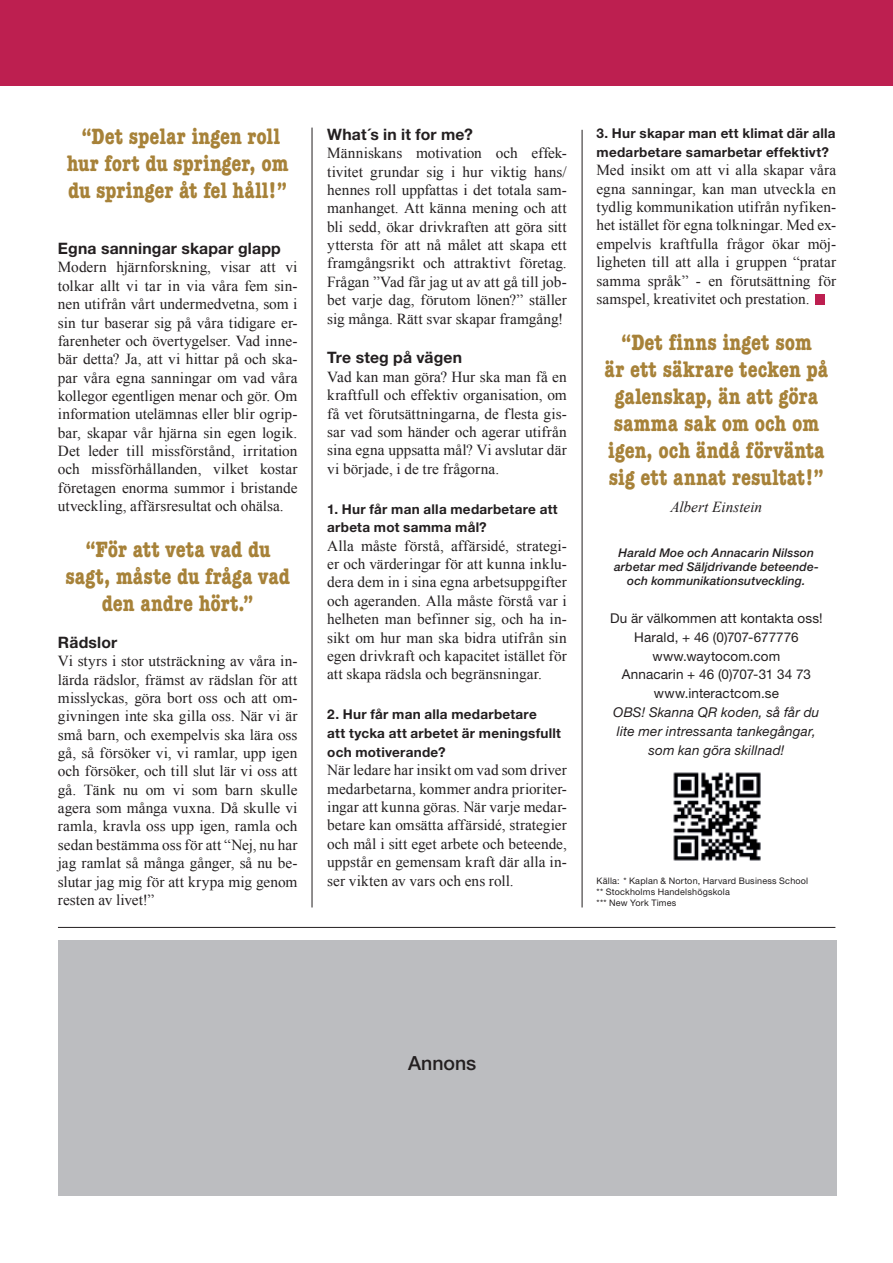
<style>
.page{position:relative;width:893px;height:1263px;background:#fff}
.page>*{position:absolute;margin:0;border:0;box-sizing:border-box;transform-origin:0 0}
.t1{font:900 condensed 54px "Helvetica Neue";color:#bd1f50}
.t2{font:700 condensed 22.5px/27px "American Typewriter";letter-spacing:.005em;color:#a78239;text-align:center}
.t3{font:500 19.5px "Helvetica Neue";color:#231f20}
.t4{font:700 15.75px "Helvetica Neue";letter-spacing:.01em;color:#231f20}
.t5{font:15.3px/18.3px "Times New Roman";color:#231f20;text-align:justify}
.t6{font:italic 15.3px "Times New Roman";color:#231f20}
.t7{font:700 13.5px/18.9px "Helvetica Neue";letter-spacing:.02em;color:#231f20}
.t8{font:13.5px "Helvetica Neue";letter-spacing:.01em;color:#231f20}
.t9{font:italic 13.5px "Helvetica Neue";letter-spacing:.015em;color:#231f20}
.t10{font:italic 500 12px "Helvetica Neue";letter-spacing:.015em;color:#231f20}
.t11{font:9px "Helvetica Neue";letter-spacing:.025em;color:#231f20}
</style>
<div class="page">
<div style="left:0;top:0;width:893px;height:85px;background:#bd1f50"></div>
<hr style="left:312px;top:128px;width:1px;height:779px;background:#231f20">
<hr style="left:582px;top:130px;width:1px;height:777px;background:#231f20">
<div style="left:58px;top:941px;width:778px;height:255px;background:#bcbdc0"></div>
<hr style="left:58px;top:927px;width:777px;height:1px;background:#231f20">
<img style="left:673px;top:772px;width:88px;height:89px">
<p class="t2" style="left:67px;top:123px;width:223px">“Det spelar ingen roll hur fort du springer, om du springer åt fel håll!”</p>
<p class="t4" style="left:58px;top:239px;width:224px">Egna sanningar skapar glapp</p>
<p class="t5" style="left:58px;top:258px;width:241px">Modern hjärnforskning, visar att vi tolkar allt vi tar in via våra fem sin&shy;nen utifrån vårt undermedvetna, som i sin tur baserar sig på våra tidigare er&shy;farenheter och övertygelser. Vad inne&shy;bär detta? Ja, att vi hittar på och ska&shy;par våra egna sanningar om vad våra kollegor egentligen menar och gör. Om information utelämnas eller blir ogrip&shy;bar, skapar vår hjärna sin egen logik.<br>Det leder till missförstånd, irritation och missförhållanden, vilket kostar företagen enorma summor i bristande utveckling, affärsresultat och ohälsa.</p>
<p class="t2" style="left:85px;top:535px;width:186px">“För att veta vad du</p>
<p class="t2" style="left:66px;top:562px;width:226px">sagt, måste du fråga vad den andre hört.”</p>
<p class="t4" style="left:58px;top:632px;width:61px">Rädslor</p>
<p class="t5" style="left:58px;top:652px;width:241px">Vi styrs i stor utsträckning av våra in&shy;lärda rädslor, främst av rädslan för att misslyckas, göra bort oss och att om&shy;givningen inte ska gilla oss. När vi är små barn, och exempelvis ska lära oss gå, så försöker vi, vi ramlar, upp igen och försöker, och till slut lär vi oss att gå. Tänk nu om vi som barn skulle agera som många vuxna. Då skulle vi ramla, kravla oss upp igen, ramla och sedan bestämma oss för att “Nej, nu har jag ramlat så många gånger, så nu be&shy;slutar jag mig för att krypa mig genom resten av livet!”</p>
<p class="t4" style="left:327px;top:125px;width:147px">What´s in it for me?</p>
<p class="t5" style="left:327px;top:144px;width:241px">Människans motivation och effek&shy;tivitet grundar sig i hur viktig hans/ hennes roll uppfattas i det totala sam&shy;manhanget. Att känna mening och att bli sedd, ökar drivkraften att göra sitt yttersta för att nå målet att skapa ett framgångsrikt och attraktivt företag.<br>Frågan ”Vad får jag ut av att gå till job&shy;bet varje dag, förutom lönen?” ställer sig många. Rätt svar skapar framgång!</p>
<p class="t4" style="left:327px;top:348px;width:136px">Tre steg på vägen</p>
<p class="t5" style="left:327px;top:367px;width:241px">Vad kan man göra? Hur ska man få en kraftfull och effektiv organisation, om få vet förutsättningarna, de flesta gis&shy;sar vad som händer och agerar utifrån sina egna uppsatta mål? Vi avslutar där vi började, i de tre frågorna.</p>
<p class="t7" style="left:327px;top:499px;width:232px">1. Hur får man alla medarbetare att</p>
<p class="t7" style="left:327px;top:518px;width:161px">arbeta mot samma mål?</p>
<p class="t5" style="left:327px;top:536px;width:241px">Alla måste förstå, affärsidé, strategi&shy;er och värderingar för att kunna inklu&shy;dera dem in i sina egna arbetsuppgifter och ageranden. Alla måste förstå var i helheten man befinner sig, och ha in&shy;sikt om hur man ska bidra utifrån sin egen drivkraft och kapacitet istället för att skapa rädsla och begränsningar.</p>
<p class="t7" style="left:327px;top:705px;width:211px">2. Hur får man alla medarbetare</p>
<p class="t7" style="left:327px;top:723px;width:235px">att tycka att arbetet är meningsfullt och motiverande?</p>
<p class="t5" style="left:327px;top:761px;width:241px">När ledare har insikt om vad som driver medarbetarna, kommer andra prioriter&shy;ingar att kunna göras. När varje medar&shy;betare kan omsätta affärsidé, strategier och mål i sitt eget arbete och beteende, uppstår en gemensam kraft där alla in&shy;ser vikten av vars och ens roll.</p>
<p class="t7" style="left:597px;top:124px;width:241px">3. Hur skapar man ett klimat där alla medarbetare samarbetar effektivt?</p>
<p class="t5" style="left:597px;top:161px;width:241px">Med insikt om att vi alla skapar våra egna sanningar, kan man utveckla en tydlig kommunikation utifrån nyfiken&shy;het istället för egna tolkningar. Med ex&shy;empelvis kraftfulla frågor ökar möj&shy;ligheten till att alla i gruppen “pratar samma språk” - en förutsättning för samspel, kreativitet och prestation.</p>
<p class="t1" style="left:813px;top:252px;width:16px">.</p>
<p class="t2" style="left:621px;top:329px;width:192px">“Det finns inget som</p>
<p class="t2" style="left:605px;top:356px;width:225px;text-align:left">är ett säkrare tecken på galenskap, än att göra samma sak om och om igen, och ändå förvänta sig ett annat resultat!”</p>
<p class="t6" style="left:670px;top:496px;width:93px">Albert Einstein</p>
<p class="t10" style="left:619px;top:545px;width:197px">Harald Moe och Annacarin Nilsson</p>
<p class="t10" style="left:614px;top:560px;width:206px">arbetar med Säljdrivande beteende-</p>
<p class="t10" style="left:627px;top:574px;width:180px">och kommunikationsutveckling.</p>
<p class="t8" style="left:610px;top:610px;width:214px">Du är välkommen att kontakta oss!</p>
<p class="t8" style="left:634px;top:629px;width:166px">Harald, + 46 (0)707-677776</p>
<p class="t8" style="left:652px;top:648px;width:130px">www.waytocom.com</p>
<p class="t8" style="left:622px;top:666px;width:191px">Annacarin + 46 (0)707-31 34 73</p>
<p class="t8" style="left:654px;top:685px;width:127px">www.interactcom.se</p>
<p class="t9" style="left:613px;top:704px;width:208px">OBS! Skanna QR koden, så får du</p>
<p class="t9" style="left:617px;top:723px;width:200px">lite mer intressanta tankegångar,</p>
<p class="t9" style="left:648px;top:742px;width:137px">som kan göra skillnad!</p>
<p class="t11" style="left:597px;top:875px;width:213px">Källa: * Kaplan &amp; Norton, Harvard Business School</p>
<p class="t11" style="left:597px;top:886px;width:135px">** Stockholms Handelshögskola</p>
<p class="t11" style="left:597px;top:897px;width:81px">*** New York Times</p>
<p class="t3" style="left:408px;top:1051px;width:70px">Annons</p>
</div>
